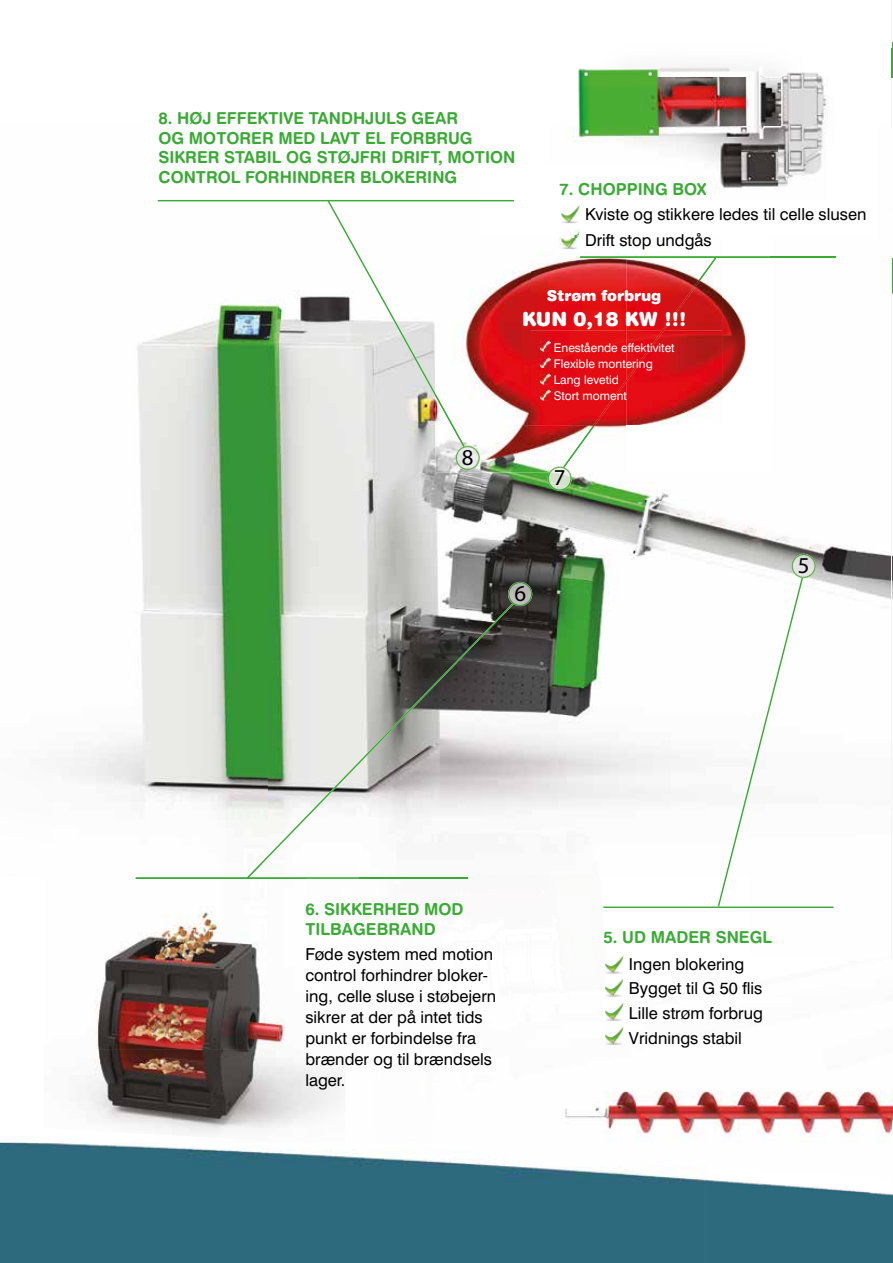
<style>
.page{position:relative;width:893px;height:1263px;background:#fff}
.page>*{position:absolute;margin:0;border:0;box-sizing:border-box;transform-origin:0 0}
.t1{font:22.8px "Myriad Pro";color:#000}
.t2{font:19.5px "Swiss 721 BT Black Rounded";letter-spacing:-.01em;color:#fff}
.t3{font:16.5px/21px "Swiss 721 BT";color:#000}
.t4{font:16.5px/19.8px "Swiss 721 BT Bold Rounded";color:#3aaa35}
.t5{font:15px "Swiss 721 BT Black Rounded";color:#fff}
.t6{font:12px/16px "Swiss 721 BT";color:#fff}
</style>
<div class="page">
<img style="left:891px;top:42px;width:2px;height:36px">
<div style="left:0;top:1142px;width:708px;height:121px;background:#2d6a7d"></div>
<div style="left:708px;top:1180px;width:54px;height:83px;background:#2e6a7e"></div>
<div style="left:870px;top:1192px;width:23px;height:71px;background:#2e6a7e"></div>
<img style="left:762px;top:1183px;width:108px;height:80px">
<img style="left:64px;top:200px;width:203px;height:568px">
<img style="left:267px;top:201px;width:214px;height:401px">
<img style="left:481px;top:201px;width:33px;height:1px">
<img style="left:856px;top:258px;width:37px;height:342px">
<img style="left:749px;top:527px;width:107px;height:63px">
<img style="left:481px;top:472px;width:268px;height:434px">
<img style="left:70px;top:768px;width:177px;height:60px">
<hr style="left:892px;top:43px;width:1px;height:35px;background:#3aaa35">
<img style="left:892px;top:958px;width:1px;height:226px">
<img style="left:892px;top:48px;width:1px;height:249px">
<img style="left:432px;top:1142px;width:392px;height:35px">
<img style="left:565px;top:1003px;width:275px;height:139px">
<img style="left:840px;top:1091px;width:52px;height:43px">
<img style="left:573px;top:67px;width:255px;height:121px">
<img style="left:605px;top:979px;width:18px;height:18px">
<img style="left:605px;top:956px;width:18px;height:18px">
<img style="left:603px;top:1003px;width:20px;height:18px">
<img style="left:603px;top:1026px;width:20px;height:19px">
<svg style="left:247px;top:602px;width:267px;height:277px"></svg>
<hr style="left:580px;top:256px;width:256px;height:2px;background:#3aaa35">
<hr style="left:158px;top:200px;width:356px;height:1px;background:#3aaa35">
<hr style="left:603px;top:906px;width:231px;height:2px;background:#3aaa35">
<hr style="left:136px;top:877px;width:332px;height:2px;background:#3aaa35">
<img style="left:561px;top:205px;width:18px;height:18px">
<img style="left:570px;top:229px;width:9px;height:7px">
<img style="left:465px;top:236px;width:161px;height:94px">
<img style="left:635px;top:255px;width:87px;height:75px">
<img style="left:722px;top:296px;width:24px;height:95px">
<img style="left:465px;top:330px;width:257px;height:95px">
<img style="left:435px;top:425px;width:128px;height:47px">
<img style="left:547px;top:236px;width:79px;height:2px">
<img style="left:580px;top:256px;width:190px;height:2px">
<img style="left:560px;top:238px;width:19px;height:11px">
<svg style="left:560px;top:236px;width:19px;height:2px"></svg>
<img style="left:307px;top:864px;width:52px;height:13px">
<img style="left:301px;top:1142px;width:58px;height:3px">
<img style="left:86px;top:864px;width:221px;height:270px">
<img style="left:306px;top:879px;width:35px;height:255px">
<img style="left:247px;top:864px;width:15px;height:13px">
<img style="left:136px;top:877px;width:223px;height:2px">
<img style="left:456px;top:446px;width:24px;height:24px">
<svg style="left:327px;top:201px;width:138px;height:246px"></svg>
<img style="left:508px;top:582px;width:24px;height:24px">
<img style="left:549px;top:466px;width:21px;height:6px">
<img style="left:551px;top:468px;width:17px;height:4px">
<img style="left:547px;top:472px;width:25px;height:19px">
<svg style="left:563px;top:257px;width:154px;height:211px"></svg>
<img style="left:791px;top:554px;width:25px;height:24px">
<svg style="left:718px;top:578px;width:85px;height:328px"></svg>
<svg style="left:540px;top:341px;width:10px;height:59px"></svg>
<p class="t4" style="left:158px;top:108px;width:358px">8. HØJ EFFEKTIVE TANDHJULS GEAR<br>OG MOTORER MED LAVT EL FORBRUG<br>SIKRER STABIL OG STØJFRI DRIFT, MOTION<br>CONTROL FORHINDRER BLOKERING</p>
<p class="t4" style="left:559px;top:179px;width:149px">7. CHOPPING BOX</p>
<p class="t3" style="left:585px;top:202px;width:283px;line-height:25.5px">Kviste og stikkere ledes til celle slusen<br>Drift stop undgås</p>
<p class="t5" style="left:547px;top:286px;width:116px">Strøm forbrug</p>
<p class="t2" style="left:522px;top:308px;width:166px">KUN 0,18 KW !!!</p>
<p class="t6" style="left:554px;top:340px;width:122px">Enestående effektivitet<br>Flexible montering<br>Lang levetid<br>Stort moment</p>
<h1 class="t1" style="left:462px;top:445px;width:13px">8</h1>
<h1 class="t1" style="left:554px;top:465px;width:13px">7</h1>
<h1 class="t1" style="left:798px;top:553px;width:13px">5</h1>
<h1 class="t1" style="left:514px;top:581px;width:13px">6</h1>
<p class="t4" style="left:305px;top:899px;width:160px">6. SIKKERHED MOD<br>TILBAGEBRAND</p>
<p class="t3" style="left:305px;top:943px;width:192px">Føde system med motion control forhindrer bloker&shy;ing, celle sluse i støbejern sikrer at der på intet tids punkt er forbindelse fra brænder og til brændsels lager.</p>
<p class="t4" style="left:603px;top:926px;width:170px">5. UD MADER SNEGL</p>
<p class="t3" style="left:629px;top:951px;width:135px;line-height:24.8px">Ingen blokering<br>Bygget til G 50 flis<br>Lille strøm forbrug<br>Vridnings stabil</p>
</div>
